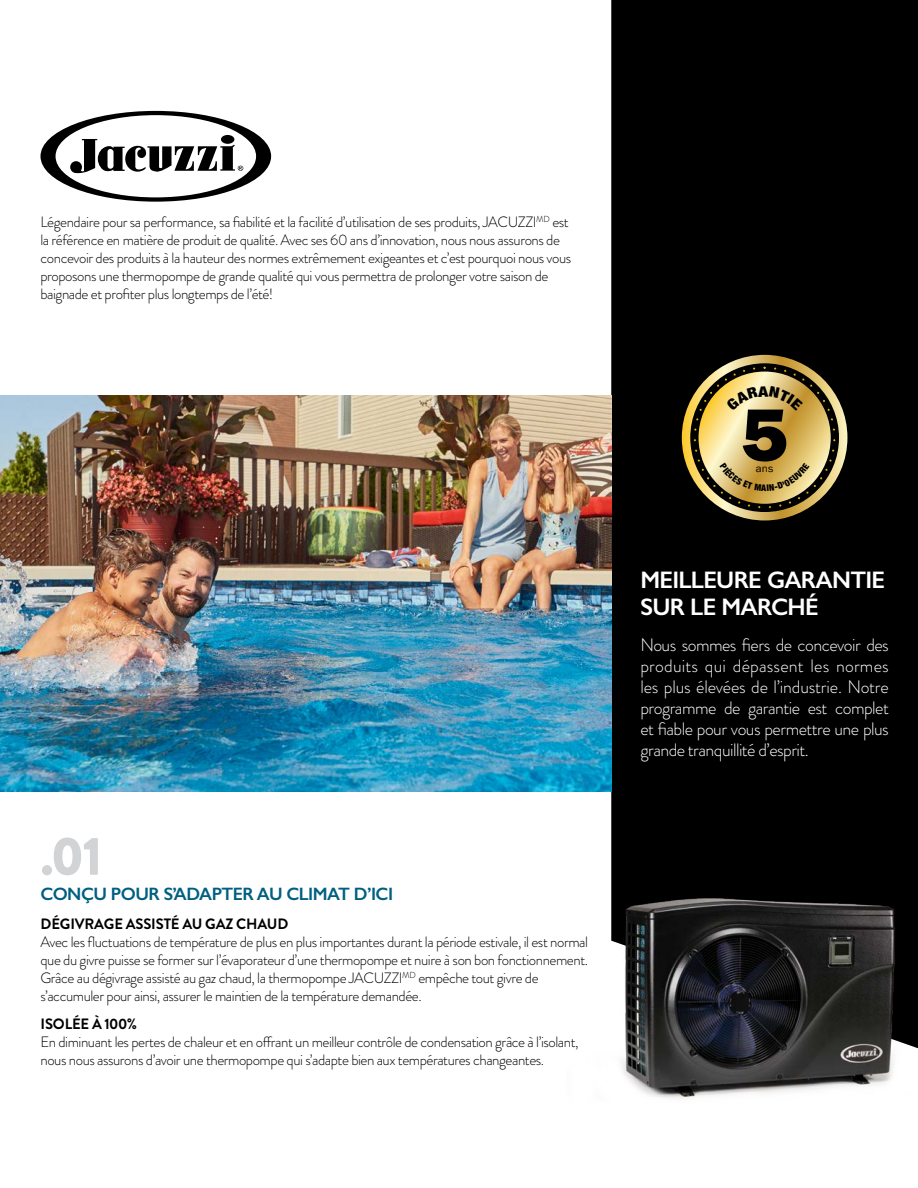
<style>
.page{position:relative;width:918px;height:1188px;background:#fff}
.page>*{position:absolute;margin:0;border:0;box-sizing:border-box;transform-origin:0 0}
.t1{font:600 73.8px "Franklin Gothic";color:#000;scale:1.07 1}
.t2{font:900 54px "Brandon Grotesque";color:#d1d3d4}
.t3{font:600 24px/27px "Gill Sans";letter-spacing:-.03em;color:#fff}
.t4{font:300 18px/21px "Brandon Grotesque";letter-spacing:-.03em;color:#fff;text-align:justify}
.t5{font:600 18px "Gill Sans";letter-spacing:-.03em;color:#005f80}
.t6{font:300 15px/18px "Brandon Grotesque";letter-spacing:-.03em;color:#000}
.t7{font:700 15px "Brandon Grotesque";letter-spacing:-.01em;color:#000}
.t8{font:10.5px "Franklin Gothic";color:#000;scale:1.07 1}
</style>
<div class="page">
<div style="left:611px;top:0;width:307px;height:1048px;background:#000"></div>
<img style="left:0;top:395px;width:611px;height:397px">
<img style="left:611px;top:872px;width:299px;height:227px">
<svg style="left:682px;top:355px;width:165px;height:165px;background:#e5c76f"></svg>
<svg style="left:690px;top:363px;width:149px;height:149px"></svg>
<svg style="left:40px;top:111px;width:231px;height:91px"></svg>
<svg style="left:694px;top:367px;width:142px;height:141px;background:#ac975a"></svg>
<p class="t6" style="left:40px;top:212px;width:532px">Légendaire pour sa performance, sa fiabilité et la facilité d’utilisation de ses produits, JACUZZI<sup>MD</sup> est la référence en matière de produit de qualité. Avec ses 60 ans d’innovation, nous nous assurons de concevoir des produits à la hauteur des normes extrêmement exigeantes et c’est pourquoi nous vous proposons une thermopompe de grande qualité qui vous permettra de prolonger votre saison de baignade et profiter plus longtemps de l’été!</p>
<h2 class="t2" style="left:40px;top:818px;width:64px">.01</h2>
<p class="t5" style="left:40px;top:883px;width:354px">CONÇU POUR S’ADAPTER AU CLIMAT D’ICI</p>
<p class="t7" style="left:41px;top:913px;width:249px">DÉGIVRAGE ASSISTÉ AU GAZ CHAUD</p>
<p class="t6" style="left:40px;top:933px;width:549px">Avec les fluctuations de température de plus en plus importantes durant la période estivale, il est normal que du givre puisse se former sur l’évaporateur d’une thermopompe et nuire à son bon fonctionnement.<br>Grâce au dégivrage assisté au gaz chaud, la thermopompe JACUZZI<sup>MD</sup> empêche tout givre de s’accumuler pour ainsi, assurer le maintien de la température demandée.</p>
<p class="t7" style="left:41px;top:1014px;width:98px">ISOLÉE À 100%</p>
<p class="t6" style="left:40px;top:1033px;width:540px">En diminuant les pertes de chaleur et en offrant un meilleur contrôle de condensation grâce à l’isolant, nous nous assurons d’avoir une thermopompe qui s’adapte bien aux températures changeantes.</p>
<h1 class="t1" style="left:741px;top:390px;width:45px">5</h1>
<p class="t8" style="left:756px;top:462px;width:18px">ans</p>
<h3 class="t3" style="left:640px;top:566px;width:246px">MEILLEURE GARANTIE<br>SUR LE MARCHÉ</h3>
<p class="t4" style="left:640px;top:634px;width:250px">Nous sommes fiers de concevoir des produits qui dépassent les normes les plus élevées de l’industrie. Notre programme de garantie est complet et fiable pour vous permettre une plus grande tranquillité d’esprit.</p>
</div>
